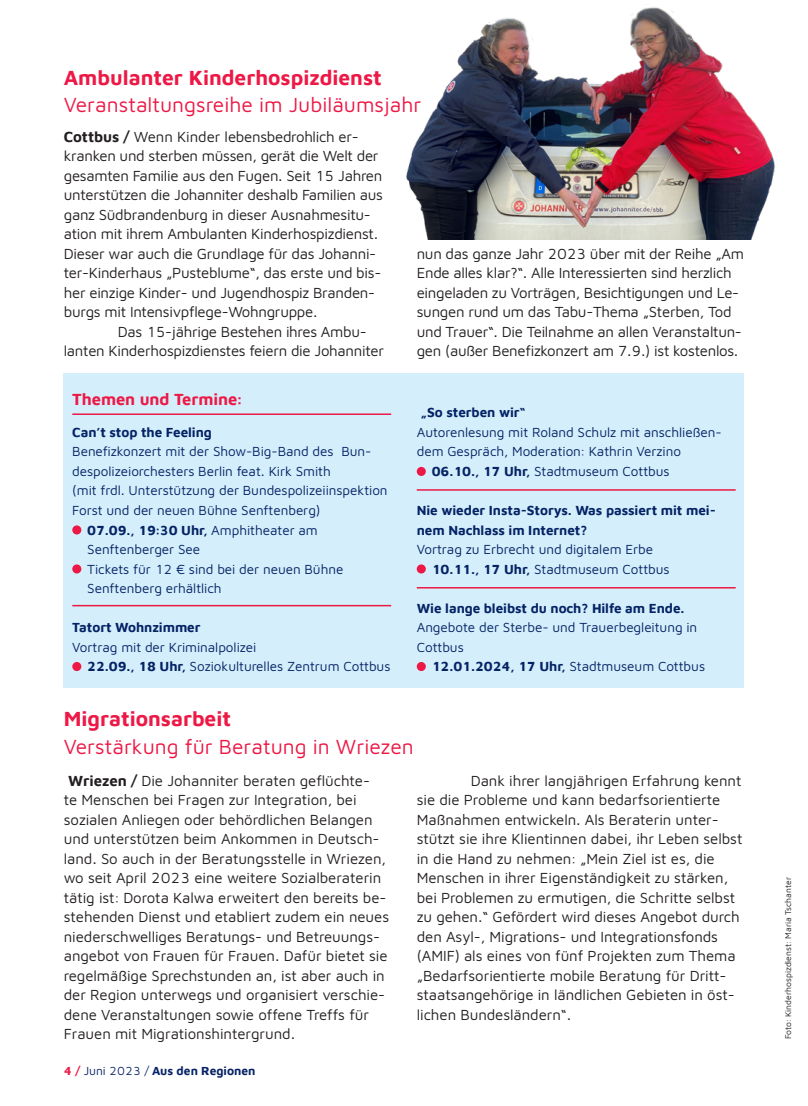
<style>
.page{position:relative;width:808px;height:1106px;background:#fff}
.page>*{position:absolute;margin:0;border:0;box-sizing:border-box;transform-origin:0 0}
.JUH_SL_14pt{font:21px "Maven Johanniter";color:#ed1845}
.JUH_HL_14pt{font:700 21px "Maven Johanniter";color:#ed1845}
.JUH_Fließtext_10pt{font:700 16.5px "Maven Johanniter";letter-spacing:-.005em;color:#ed1845}
.JUH_Fließtext_10pt-2{font:15px/19.5px "Maven Johanniter";letter-spacing:-.005em;color:#231f20}
.JUH_Fließtext_10pt-3{font:13.5px/19.5px "Maven Johanniter";letter-spacing:-.005em;color:#052265}
.JUH_Fließtext_10pt-4{font:700 13.5px/19.5px "Maven Johanniter";letter-spacing:-.005em;color:#052265}
.t1{font:700 12px "Maven Johanniter";color:#052265}
.JUH_BU_7pt{font:8.55px "Maven Johanniter";color:#231f20}
.s1{font-weight:700}
.s2{color:#ed1845}
.s3{font-weight:400}
</style>
<div class="page">
<div style="left:64px;top:373px;width:680px;height:315px;background:#d4effb"></div>
<div style="left:72px;top:525px;width:9px;height:9px;background:#ed1845;border-radius:50%"></div>
<div style="left:72px;top:564px;width:9px;height:9px;background:#ed1845;border-radius:50%"></div>
<div style="left:72px;top:662px;width:9px;height:9px;background:#ed1845;border-radius:50%"></div>
<div style="left:417px;top:467px;width:9px;height:9px;background:#ed1845;border-radius:50%"></div>
<div style="left:417px;top:564px;width:9px;height:9px;background:#ed1845;border-radius:50%"></div>
<div style="left:417px;top:662px;width:9px;height:9px;background:#ed1845;border-radius:50%"></div>
<img style="left:406px;top:7px;width:369px;height:232px">
<hr style="left:72px;top:605px;width:319px;height:1px;background:#ed1845">
<hr style="left:417px;top:587px;width:319px;height:1px;background:#ed1845">
<hr style="left:417px;top:489px;width:319px;height:1px;background:#ed1845">
<hr style="left:72px;top:413px;width:319px;height:2px;background:#ed1845">
<p class="JUH_HL_14pt" style="left:64px;top:63px;width:320px">Ambulanter Kinderhospizdienst</p>
<p class="JUH_SL_14pt" style="left:64px;top:91px;width:359px">Veranstaltungsreihe im Jubiläumsjahr</p>
<p class="JUH_Fließtext_10pt-2" style="left:64px;top:126px;width:321px"><span class="s1">Cottbus /</span> Wenn Kinder lebensbedrohlich er&shy;kranken und sterben müssen, gerät die Welt der gesamten Familie aus den Fugen. Seit 15 Jahren unterstützen die Johanniter deshalb Familien aus ganz Südbrandenburg in dieser Ausnahmesitu&shy;ation mit ihrem Ambulanten Kinderhospizdienst.<br>Dieser war auch die Grundlage für das Johanni&shy;ter-Kinderhaus „Pusteblume“, das erste und bis&shy;her einzige Kinder- und Jugendhospiz Branden&shy;burgs mit Intensivpflege-Wohngruppe.</p>
<p class="JUH_Fließtext_10pt-2" style="left:64px;top:321px;width:322px;text-indent:54px">Das 15-jährige Bestehen ihres Ambu&shy;lanten Kinderhospizdienstes feiern die Johanniter</p>
<p class="JUH_Fließtext_10pt-2" style="left:417px;top:243px;width:329px">nun das ganze Jahr 2023 über mit der Reihe „Am Ende alles klar?“. Alle Interessierten sind herzlich eingeladen zu Vorträgen, Besichtigungen und Le&shy;sungen rund um das Tabu-Thema „Sterben, Tod und Trauer“. Die Teilnahme an allen Veranstaltun&shy;gen (außer Benefizkonzert am 7.9.) ist kostenlos.</p>
<p class="JUH_Fließtext_10pt" style="left:72px;top:387px;width:171px">Themen und Termine:</p>
<p class="JUH_Fließtext_10pt-4" style="left:72px;top:421px;width:141px">Can’t stop the Feeling</p>
<p class="JUH_Fließtext_10pt-3" style="left:72px;top:441px;width:301px">Benefizkonzert mit der Show-Big-Band des Bun&shy;despolizeiorchesters Berlin feat. Kirk Smith</p>
<p class="JUH_Fließtext_10pt-3" style="left:72px;top:480px;width:317px">(mit frdl. Unterstützung der Bundespolizeiinspektion<br>Forst und der neuen Bühne Senftenberg)</p>
<p class="JUH_Fließtext_10pt-3" style="left:87px;top:519px;width:232px"><span class="s1">07.09., 19:30 Uhr,</span> Amphitheater am<br>Senftenberger See</p>
<p class="JUH_Fließtext_10pt-3" style="left:87px;top:558px;width:258px">Tickets für 12 € sind bei der neuen Bühne<br>Senftenberg erhältlich</p>
<p class="JUH_Fließtext_10pt-4" style="left:72px;top:616px;width:130px">Tatort Wohnzimmer</p>
<p class="JUH_Fließtext_10pt-3" style="left:72px;top:636px;width:186px">Vortrag mit der Kriminalpolizei</p>
<p class="JUH_Fließtext_10pt-3" style="left:87px;top:656px;width:305px"><span class="s1">22.09., 18 Uhr,</span> Soziokulturelles Zentrum Cottbus</p>
<p class="JUH_Fließtext_10pt-4" style="left:421px;top:402px;width:107px">„So sterben wir“</p>
<p class="JUH_Fließtext_10pt-3" style="left:417px;top:422px;width:306px">Autorenlesung mit Roland Schulz mit anschließen&shy;dem Gespräch, Moderation: Kathrin Verzino</p>
<p class="JUH_Fließtext_10pt-3" style="left:432px;top:461px;width:239px"><span class="s1">06.10., 17 Uhr,</span> Stadtmuseum Cottbus</p>
<p class="JUH_Fließtext_10pt-4" style="left:417px;top:499px;width:301px">Nie wieder Insta-Storys. Was passiert mit mei&shy;nem Nachlass im Internet?</p>
<p class="JUH_Fließtext_10pt-3" style="left:417px;top:539px;width:238px">Vortrag zu Erbrecht und digitalem Erbe</p>
<p class="JUH_Fließtext_10pt-3" style="left:432px;top:558px;width:239px"><span class="s1">10.11., 17 Uhr,</span> Stadtmuseum Cottbus</p>
<p class="JUH_Fließtext_10pt-4" style="left:417px;top:597px;width:269px">Wie lange bleibst du noch? Hilfe am Ende.</p>
<p class="JUH_Fließtext_10pt-3" style="left:417px;top:617px;width:282px">Angebote der Sterbe- und Trauerbegleitung in<br>Cottbus</p>
<p class="JUH_Fließtext_10pt-3" style="left:432px;top:656px;width:275px"><span class="s1">12.01.2024, 17 Uhr,</span> Stadtmuseum Cottbus</p>
<p class="JUH_HL_14pt" style="left:64px;top:704px;width:169px">Migrationsarbeit</p>
<p class="JUH_SL_14pt" style="left:64px;top:732px;width:352px">Verstärkung für Beratung in Wriezen</p>
<p class="JUH_Fließtext_10pt-2" style="left:64px;top:769px;width:327px"><span class="s1">Wriezen /</span> Die Johanniter beraten geflüchte-<br>te Menschen bei Fragen zur Integration, bei sozialen Anliegen oder behördlichen Belangen und unterstützen beim Ankommen in Deutsch&shy;land. So auch in der Beratungsstelle in Wriezen, wo seit April 2023 eine weitere Sozialberaterin tätig ist: Dorota Kalwa erweitert den bereits be&shy;stehenden Dienst und etabliert zudem ein neues niederschwelliges Beratungs- und Betreuungs&shy;angebot von Frauen für Frauen. Dafür bietet sie regelmäßige Sprechstunden an, ist aber auch in der Region unterwegs und organisiert verschie&shy;dene Veranstaltungen sowie offene Treffs für Frauen mit Migrationshintergrund.</p>
<p class="JUH_Fließtext_10pt-2" style="left:417px;top:769px;width:327px;text-indent:54px">Dank ihrer langjährigen Erfahrung kennt sie die Probleme und kann bedarfsorientierte Maßnahmen entwickeln. Als Beraterin unter&shy;stützt sie ihre Klientinnen dabei, ihr Leben selbst in die Hand zu nehmen: „Mein Ziel ist es, die Menschen in ihrer Eigenständigkeit zu stärken, bei Problemen zu ermutigen, die Schritte selbst zu gehen.“ Gefördert wird dieses Angebot durch den Asyl-, Migrations- und Integrationsfonds (AMIF) als eines von fünf Projekten zum Thema „Bedarfsorientierte mobile Beratung für Dritt&shy;staatsangehörige in ländlichen Gebieten in öst&shy;lichen Bundesländern“.</p>
<p class="t1" style="left:64px;top:1062px;width:193px"><span class="s2">4 /</span> <span class="s3">Juni 2023 /</span> Aus den Regionen</p>
<p class="JUH_BU_7pt" style="left:782px;top:1039px;width:164px;rotate:-90deg">Foto: Kinderhospizdienst: Maria Tschanter</p>
</div>
